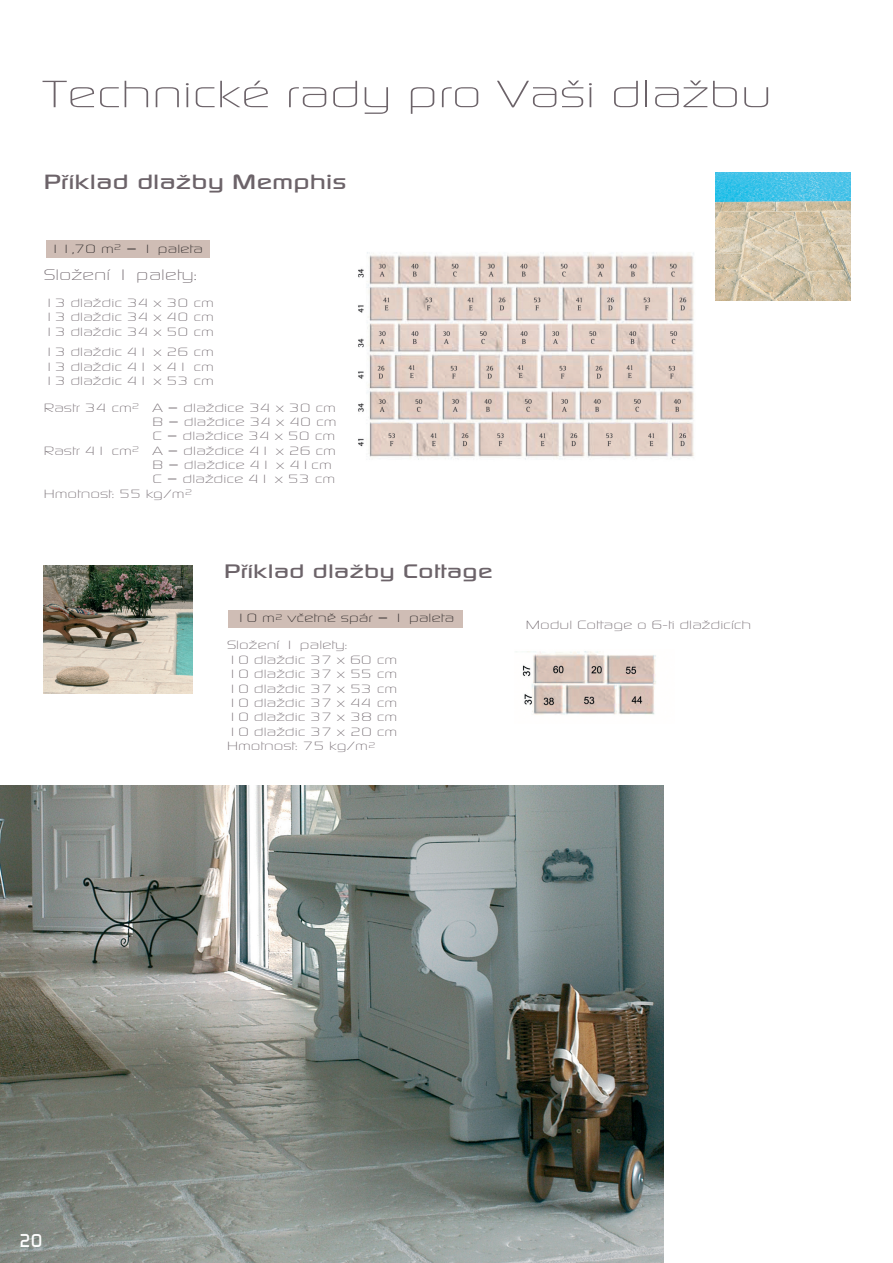
<style>
.page{position:relative;width:893px;height:1263px;background:#fff}
.page>*{position:absolute;margin:0;border:0;box-sizing:border-box;transform-origin:0 0}
.t1{font:300 36.75px "Digital Sans CE";color:#6c6369;scale:1.43 1}
.t2{font:500 19.95px "Digital Sans CE";color:#6c6369;scale:1.43 1}
.t3{font:500 18.9px "Digital Sans CE";color:#6c6369;scale:1.43 1}
.t4{font:500 18px "Digital Sans CE";color:#fff}
.t5{font:300 14.7px "Digital Sans CE";color:#6c6369;scale:1.43 1}
.t6{font:300 11.55px/14.4px "Digital Sans CE";color:#6c6369;text-align:justify;scale:1.43 1}
.t7{font:300 11.55px "Digital Sans CE";color:#231f20;scale:1.43 1}
</style>
<div class="page">
<img style="left:0;top:786px;width:663px;height:477px">
<img style="left:358px;top:252px;width:336px;height:208px">
<div style="left:46px;top:240px;width:164px;height:17px;background:#cfbdb5"></div>
<img style="left:716px;top:173px;width:134px;height:127px">
<img style="left:44px;top:566px;width:149px;height:127px">
<div style="left:228px;top:610px;width:235px;height:17px;background:#cfbdb5"></div>
<img style="left:522px;top:651px;width:134px;height:64px">
<h1 class="t1" style="left:43px;top:81px;width:512px">Technické rady pro Vaši dlažbu</h1>
<h2 class="t2" style="left:44px;top:175px;width:213px">Příklad dlažby Memphis</h2>
<p class="t7" style="left:50px;top:244px;width:109px">11,70 m<sup>2</sup> = 1 paleta</p>
<p class="t5" style="left:44px;top:270px;width:108px">Složení 1 palety:</p>
<p class="t6" style="left:44px;top:297px;width:120px">13 dlaždic 34 x 30 cm 13 dlaždic 34 x 40 cm 13 dlaždic 34 x 50 cm</p>
<p class="t6" style="left:44px;top:346px;width:120px">13 dlaždic 41 x 26 cm 13 dlaždic 41 x 41 cm 13 dlaždic 41 x 53 cm</p>
<p class="t6" style="left:44px;top:401px;width:206px">Rastr 34 cm<sup>2</sup> A = dlaždice 34 x 30 cm</p>
<p class="t6" style="left:152px;top:416px;width:130px">B = dlaždice 34 x 40 cm</p>
<p class="t6" style="left:152px;top:430px;width:129px">C = dlaždice 34 x 50 cm</p>
<p class="t6" style="left:44px;top:444px;width:206px">Rastr 41 cm<sup>2</sup> A = dlaždice 41 x 26 cm</p>
<p class="t6" style="left:152px;top:459px;width:127px">B = dlaždice 41 x 41cm</p>
<p class="t6" style="left:152px;top:473px;width:129px">C = dlaždice 41 x 53 cm</p>
<p class="t6" style="left:44px;top:487px;width:105px">Hmotnost: 55 kg/m<sup>2</sup></p>
<h3 class="t3" style="left:224px;top:564px;width:189px">Příklad dlažby Cottage</h3>
<p class="t7" style="left:236px;top:614px;width:154px">10 m<sup>2</sup> včetně spár = 1 paleta</p>
<p class="t6" style="left:227px;top:639px;width:120px;text-align:left">Složení 1 palety:<br>10 dlaždic 37 x 60 cm<br>10 dlaždic 37 x 55 cm<br>10 dlaždic 37 x 53 cm<br>10 dlaždic 37 x 44 cm<br>10 dlaždic 37 x 38 cm<br>10 dlaždic 37 x 20 cm<br>Hmotnost: 75 kg/m<sup>2</sup></p>
<p class="t6" style="left:526px;top:618px;width:159px">Modul Cottage o 6-ti dlaždicích</p>
<h3 class="t4" style="left:19px;top:1234px;width:25px">20</h3>
</div>
